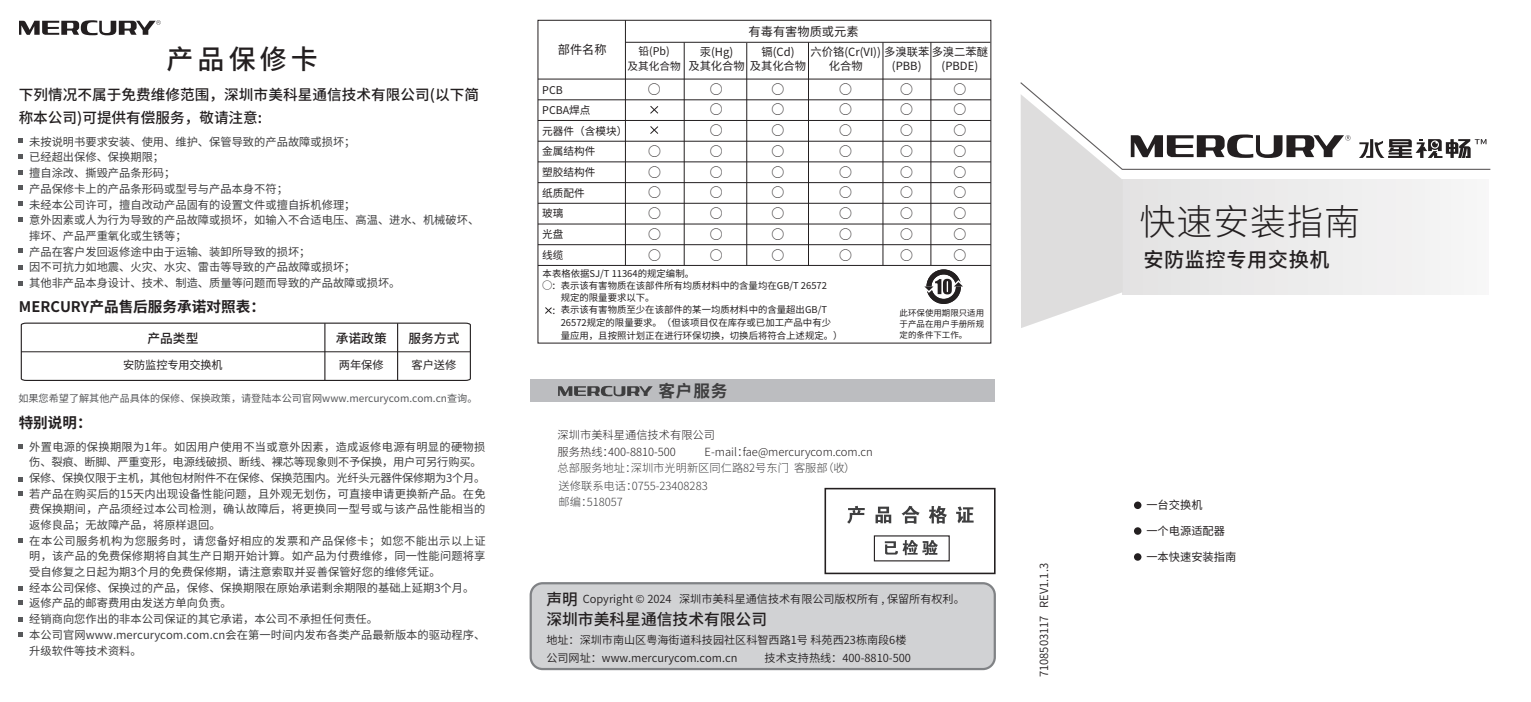
<style>
.page{position:relative;width:1531px;height:702px;background:#fff}
.page>*{position:absolute;margin:0;border:0;box-sizing:border-box;transform-origin:0 0}
.t1{font:300 36px "Source Han Sans CN";letter-spacing:.025em;color:#231f20}
.t2{font:500 27px "Source Han Sans CN";letter-spacing:.15em;color:#231f20}
.t3{font:500 20.25px "Source Han Sans CN";letter-spacing:.025em;color:#231f20}
.t4{font:700 16.65px "Source Han Sans CN";color:#3e3e3f}
.t5{font:500 15.75px "Source Han Sans CN";color:#231f20}
.t6{font:500 14.62px/23.6px "Source Han Sans CN";letter-spacing:.005em;color:#231f20}
.t7{font:700 14.62px "Source Han Sans CN";color:#231f20}
.t8{font:12.83px/20.7px "Source Han Sans CN";color:#231f20;text-align:justify}
.t9{font:500 12.83px "Source Han Sans CN";color:#231f20}
.t10{font:12.15px "Source Han Sans CN";color:#231f20}
.t11{font:11.25px/15.8px "Source Han Sans CN";color:#3e3e3f}
.t12{font:11.25px/14.4px "Source Han Sans CN";color:#231f20}
.t13{font:300 11.25px/17.1px "Source Han Sans CN";color:#231f20}
.t14{font:300 11.25px/17.1px "Source Han Sans CN";color:#3e3e3f}
.t15{font:11.25px "Source Han Sans CN";color:#231f20}
.t16{font:11.03px/17.8px "Source Han Sans CN";color:#231f20}
.t17{font:10.58px/20.7px "Source Han Sans CN";color:#231f20}
.t18{font:10.35px "Source Han Sans CN";color:#231f20}
.t19{font:10.12px "Source Han Sans CN";color:#57585a}
.t20{font:9.45px/12.6px "Source Han Sans CN";color:#231f20}
.t21{font:8.55px/11.2px "Source Han Sans CN";color:#231f20;text-align:justify}
.s1{font-size:10.35px}
.s2{font-weight:500;font-size:15.75px}
</style>
<div class="page">
<div style="left:1134px;top:501px;width:7px;height:8px;background:#231f20;border-radius:50%"></div>
<div style="left:1134px;top:527px;width:7px;height:7px;background:#231f20;border-radius:50%"></div>
<div style="left:1134px;top:553px;width:7px;height:7px;background:#231f20;border-radius:50%"></div>
<div style="left:531px;top:379px;width:464px;height:23px;background:#bcbdc0"></div>
<svg style="left:558px;top:386px;width:95px;height:10px"></svg>
<div style="left:824px;top:488px;width:171px;height:86px;border:2px solid #231f20"></div>
<svg style="left:885px;top:540px;width:53px;height:15px"></svg>
<svg style="left:847px;top:506px;width:18px;height:17px"></svg>
<svg style="left:875px;top:506px;width:16px;height:17px"></svg>
<svg style="left:901px;top:506px;width:18px;height:17px"></svg>
<svg style="left:929px;top:506px;width:18px;height:17px"></svg>
<svg style="left:956px;top:506px;width:17px;height:17px"></svg>
<svg style="left:19px;top:444px;width:4px;height:4px"></svg>
<svg style="left:19px;top:491px;width:4px;height:4px"></svg>
<svg style="left:19px;top:538px;width:4px;height:4px"></svg>
<svg style="left:19px;top:586px;width:4px;height:4px"></svg>
<svg style="left:19px;top:600px;width:4px;height:4px"></svg>
<svg style="left:19px;top:477px;width:4px;height:4px"></svg>
<svg style="left:19px;top:618px;width:4px;height:4px"></svg>
<svg style="left:19px;top:632px;width:4px;height:4px"></svg>
<svg style="left:20px;top:322px;width:451px;height:59px"></svg>
<hr style="left:21px;top:351px;width:449px;height:1px;background:#231f20">
<svg style="left:19px;top:20px;width:142px;height:15px"></svg>
<svg style="left:19px;top:139px;width:4px;height:4px"></svg>
<svg style="left:19px;top:154px;width:4px;height:4px"></svg>
<svg style="left:19px;top:170px;width:4px;height:4px"></svg>
<svg style="left:19px;top:186px;width:4px;height:4px"></svg>
<svg style="left:19px;top:201px;width:4px;height:4px"></svg>
<svg style="left:19px;top:217px;width:4px;height:5px"></svg>
<svg style="left:19px;top:248px;width:4px;height:4px"></svg>
<svg style="left:19px;top:266px;width:4px;height:4px"></svg>
<svg style="left:19px;top:281px;width:4px;height:5px"></svg>
<svg style="left:924px;top:269px;width:39px;height:35px"></svg>
<div style="left:538px;top:20px;width:453px;height:323px;border:1px solid #231f20"></div>
<hr style="left:538px;top:265px;width:453px;height:1px;background:#231f20">
<hr style="left:538px;top:244px;width:453px;height:1px;background:#231f20">
<hr style="left:538px;top:224px;width:453px;height:1px;background:#231f20">
<hr style="left:538px;top:203px;width:453px;height:1px;background:#231f20">
<hr style="left:538px;top:182px;width:453px;height:1px;background:#231f20">
<hr style="left:538px;top:161px;width:453px;height:1px;background:#231f20">
<hr style="left:538px;top:141px;width:453px;height:1px;background:#231f20">
<hr style="left:538px;top:120px;width:453px;height:1px;background:#231f20">
<hr style="left:538px;top:99px;width:453px;height:1px;background:#231f20">
<hr style="left:538px;top:79px;width:453px;height:1px;background:#231f20">
<hr style="left:625px;top:42px;width:365px;height:1px;background:#231f20">
<hr style="left:625px;top:20px;width:1px;height:245px;background:#231f20">
<hr style="left:684px;top:42px;width:1px;height:223px;background:#231f20">
<hr style="left:746px;top:43px;width:1px;height:223px;background:#231f20">
<hr style="left:808px;top:42px;width:1px;height:223px;background:#231f20">
<hr style="left:882px;top:42px;width:1px;height:223px;background:#231f20">
<hr style="left:930px;top:42px;width:1px;height:223px;background:#231f20">
<svg style="left:545px;top:307px;width:7px;height:7px"></svg>
<svg style="left:650px;top:106px;width:8px;height:8px"></svg>
<svg style="left:650px;top:126px;width:8px;height:8px"></svg>
<svg style="left:1020px;top:82px;width:470px;height:246px"></svg>
<div style="left:531px;top:583px;width:464px;height:86px;background:#d1d2d4;border-radius:12px"></div>
<div style="left:529px;top:582px;width:467px;height:88px;border:2px solid #808285;border-radius:12px"></div>
<h2 class="t2" style="left:167px;top:44px;width:153px">产品保修卡</h2>
<h3 class="t6" style="left:19px;top:83px;width:462px">下列情况不属于免费维修范围，深圳市美科星通信技术有限公司(以下简称本公司)可提供有偿服务，敬请注意:</h3>
<p class="t11" style="left:29px;top:134px;width:451px">未按说明书要求安装、使用、维护、保管导致的产品故障或损坏；<br>已经超出保修、保换期限；<br>擅自涂改、撕毁产品条形码；<br>产品保修卡上的产品条形码或型号与产品本身不符；<br>未经本公司许可，擅自改动产品固有的设置文件或擅自拆机修理；<br>意外因素或人为行为导致的产品故障或损坏，如输入不合适电压、高温、进水、机械破坏、摔坏、产品严重氧化或生锈等；<br>产品在客户发回返修途中由于运输、装卸所导致的损坏；<br>因不可抗力如地震、火灾、水灾、雷击等导致的产品故障或损坏；<br>其他非产品本身设计、技术、制造、质量等问题而导致的产品故障或损坏。</p>
<h3 class="t7" style="left:19px;top:298px;width:247px">MERCURY产品售后服务承诺对照表：</h3>
<p class="t9" style="left:147px;top:330px;width:52px">产品类型</p>
<p class="t12" style="left:123px;top:358px;width:101px">安防监控专用交换机</p>
<p class="t9" style="left:336px;top:330px;width:52px">承诺政策</p>
<p class="t9" style="left:408px;top:330px;width:52px">服务方式</p>
<p class="t12" style="left:339px;top:358px;width:46px">两年保修</p>
<p class="t12" style="left:411px;top:358px;width:46px">客户送修</p>
<p class="t19" style="left:18px;top:393px;width:461px">如果您希望了解其他产品具体的保修、保换政策，请登陆本公司官网www.mercurycom.com.cn查询。</p>
<h3 class="t7" style="left:19px;top:414px;width:75px">特别说明：</h3>
<p class="t11" style="left:29px;top:438px;width:458px">外置电源的保换期限为1年。如因用户使用不当或意外因素，造成返修电源有明显的硬物损伤、裂痕、断脚、严重变形，电源线破损、断线、裸芯等现象则不予保换，用户可另行购买。保修、保换仅限于主机，其他包材附件不在保修、保换范围内。光纤头元器件保修期为3个月。若产品在购买后的15天内出现设备性能问题，且外观无划伤，可直接申请更换新产品。在免费保换期间，产品须经过本公司检测，确认故障后，将更换同一型号或与该产品性能相当的返修良品；无故障产品，将原样退回。<br>在本公司服务机构为您服务时，请您备好相应的发票和产品保修卡；如您不能出示以上证明，该产品的免费保修期将自其生产日期开始计算。如产品为付费维修，同一性能问题将享受自修复之日起为期3个月的免费保修期，请注意索取并妥善保管好您的维修凭证。<br>经本公司保修、保换过的产品，保修、保换期限在原始承诺剩余期限的基础上延期3个月。返修产品的邮寄费用由发送方单向负责。<br>经销商向您作出的非本公司保证的其它承诺，本公司不承担任何责任。<br>本公司官网www.mercurycom.com.cn会在第一时间内发布各类产品最新版本的驱动程序、升级软件等技术资料。</p>
<p class="t10" style="left:749px;top:24px;width:111px">有毒有害物质或元素</p>
<p class="t10" style="left:558px;top:42px;width:50px">部件名称</p>
<p class="t17" style="left:542px;top:80px;width:87px">PCB<br>PCBA焊点<br>元器件（含模块）金属结构件<br>塑胶结构件<br>纸质配件<br>玻璃<br>光盘<br>线缆</p>
<p class="t12" style="left:761px;top:45px;width:35px">镉(Cd)</p>
<p class="t12" style="left:829px;top:45px;width:161px;text-indent:-18px">六价铬(Cr(VI)) 多溴联苯多溴二苯醚化合物</p>
<p class="t17" style="left:627px;top:45px;width:55px;line-height:14.4px;text-align:center">铅(Pb)<br>及其化合物</p>
<p class="t12" style="left:688px;top:45px;width:119px;text-indent:11px">汞(Hg)<br>及其化合物及其化合物</p>
<p class="t12" style="left:892px;top:59px;width:31px">(PBB)</p>
<p class="t8" style="left:900px;top:79px;width:14px">○ ○ ○ ○ ○ ○ ○ ○ ○</p>
<p class="t8" style="left:953px;top:79px;width:14px">○ ○ ○ ○ ○ ○ ○ ○ ○</p>
<p class="t12" style="left:941px;top:59px;width:38px">(PBDE)</p>
<p class="t8" style="left:710px;top:79px;width:14px">○ ○ ○ ○ ○ ○ ○ ○ ○</p>
<p class="t8" style="left:839px;top:79px;width:14px">○ ○ ○ ○ ○ ○ ○ ○ ○</p>
<p class="t8" style="left:771px;top:79px;width:14px">○ ○ ○ ○ ○ ○ ○ ○ ○</p>
<p class="t8" style="left:648px;top:79px;width:14px">○</p>
<p class="t8" style="left:648px;top:141px;width:14px">○ ○ ○ ○ ○ ○</p>
<p class="t20" style="left:543px;top:267px;width:153px">本表格依据SJ/T 11364的规定编制。</p>
<p class="t20" style="left:561px;top:304px;width:283px">表示该有害物质至少在该部件的某一均质材料中的含量超出GB/T<br>26572规定的限量要求。（但该项目仅在库存或已加工产品中有少量应用，且按照计划正在进行环保切换，切换后将符合上述规定。）</p>
<p class="t20" style="left:561px;top:279px;width:268px;text-indent:-18px"><span class="s1">○:</span> 表示该有害物质在该部件所有均质材料中的含量均在GB/T 26572规定的限量要求以下。</p>
<p class="t18" style="left:552px;top:304px;width:4px">:</p>
<h3 class="t4" style="left:658px;top:381px;width:71px">客户服务</h3>
<p class="t13" style="left:558px;top:426px;width:159px">深圳市美科星通信技术有限公司服务热线：400-8810-500</p>
<p class="t13" style="left:705px;top:443px;width:170px">E-mail：fae@mercurycom.com.cn</p>
<p class="t14" style="left:558px;top:460px;width:299px">总部服务地址：深圳市光明新区同仁路82号东门 客服部（收）送修联系电话：0755-23408283<br>邮编：518057</p>
<p class="t21" style="left:899px;top:307px;width:86px">此环保使用期限只适用于产品在用户手册所规定的条件下工作。</p>
<p class="t16" style="left:546px;top:590px;width:420px"><span class="s2">声明</span> Copyright © 2024 深圳市美科星通信技术有限公司版权所有 , 保留所有权利。</p>
<p class="t16" style="left:546px;top:631px;width:362px">地址：深圳市南山区粤海街道科技园社区科智西路1号 科苑西23栋南段6楼公司网址：www.mercurycom.com.cn</p>
<h3 class="t5" style="left:546px;top:610px;width:222px">深圳市美科星通信技术有限公司</h3>
<p class="t16" style="left:765px;top:648px;width:148px">技术支持热线：400-8810-500</p>
<p class="t15" style="left:1037px;top:677px;width:115px;rotate:-90deg">7108503117 REV1.1.3</p>
<h1 class="t1" style="left:1139px;top:201px;width:222px">快速安装指南</h1>
<h3 class="t3" style="left:1143px;top:248px;width:188px">安防监控专用交换机</h3>
<p class="t12" style="left:1146px;top:498px;width:58px">一台交换机</p>
<p class="t12" style="left:1146px;top:524px;width:80px">一个电源适配器</p>
<p class="t12" style="left:1146px;top:550px;width:91px">一本快速安装指南</p>
</div>
